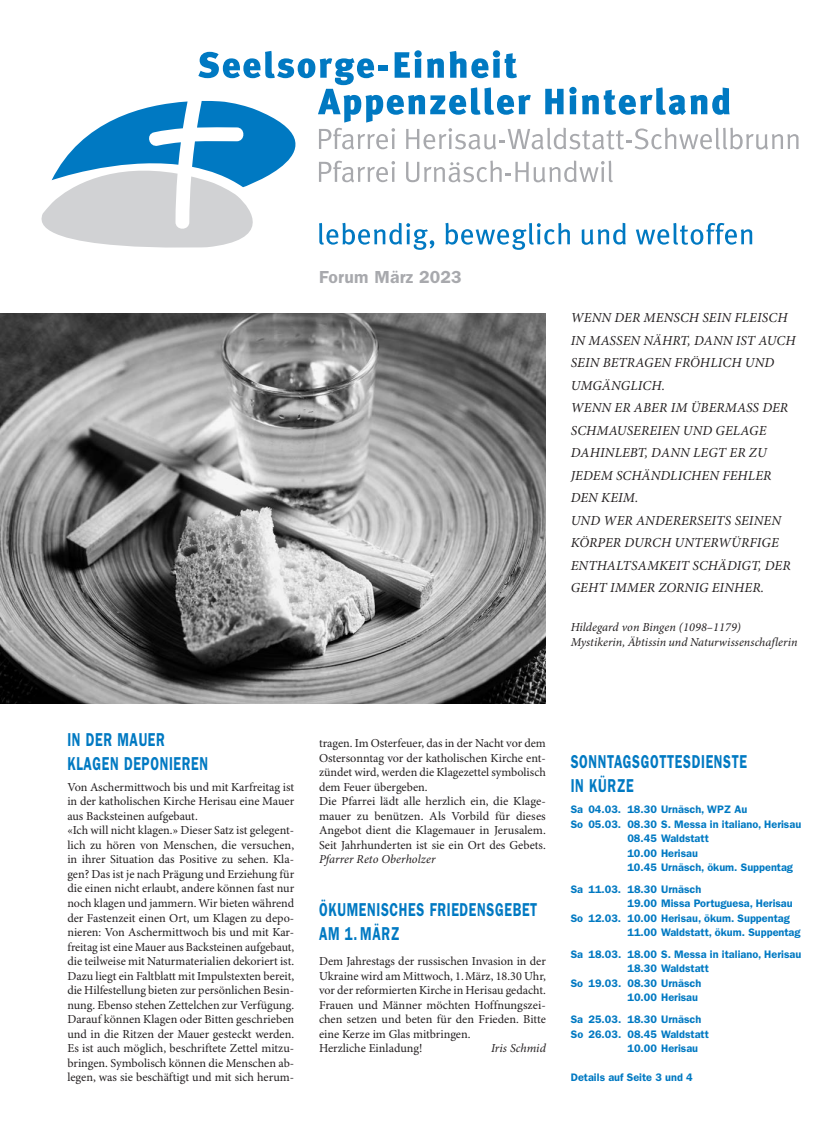
<style>
.page{position:relative;width:833px;height:1134px;background:#fff}
.page>*{position:absolute;margin:0;border:0;box-sizing:border-box;transform-origin:0 0}
.t1{font:600 18.75px/23.8px "ITC Franklin Gothic Std";letter-spacing:.05em;color:#0079c2;scale:.7 1}
.t2{font:600 17.5px "ITC Franklin Gothic Std";letter-spacing:.015em;color:#a8a9ad}
.t3{font:italic 13.75px/22.5px "Minion Pro";letter-spacing:.01em;color:#231f20}
.t4{font:12.25px/14.5px "Minion Pro";color:#231f20}
.t5{font:italic 12.25px/14.5px "Minion Pro";letter-spacing:.005em;color:#231f20}
.t6{font:600 11px "ITC Franklin Gothic Std";color:#0079c2}
</style>
<div class="page">
<svg style="left:41px;top:50px;width:757px;height:200px"></svg>
<div style="left:555px;top:34px;width:253px;height:44px;background:#fff"></div>
<img style="left:0;top:313px;width:546px;height:391px">
<h2 class="t2" style="left:319px;top:266px;width:144px">Forum März 2023</h2>
<p class="t3" style="left:571px;top:307px;width:226px">WENN DER MENSCH SEIN FLEISCH<br>IN MASSEN NÄHRT, DANN IST AUCH<br>SEIN BETRAGEN FRÖHLICH UND<br>UMGÄNGLICH.<br>WENN ER ABER IM ÜBERMASS DER<br>SCHMAUSEREIEN UND GELAGE<br>DAHINLEBT, DANN LEGT ER ZU<br>JEDEM SCHÄNDLICHEN FEHLER<br>DEN KEIM.<br>UND WER ANDERERSEITS SEINEN<br>KÖRPER DURCH UNTERWÜRFIGE<br>ENTHALTSAMKEIT SCHÄDIGT, DER<br>GEHT IMMER ZORNIG EINHER.</p>
<p class="t5" style="left:570px;top:621px;width:228px">Hildegard von Bingen (1098–1179)<br>Mystikerin, Äbtissin und Naturwissenschaflerin</p>
<h1 class="t1" style="left:67px;top:727px;width:203px">IN DER MAUER<br>KLAGEN DEPONIEREN</h1>
<p class="t4" style="left:67px;top:780px;width:228px">Von Aschermittwoch bis und mit Karfreitag ist in der katholischen Kirche Herisau eine Mauer aus Backsteinen aufgebaut.<br>«Ich will nicht klagen.» Dieser Satz ist gelegent&shy;lich zu hören von Menschen, die versuchen, in ihrer Situation das Positive zu sehen. Kla&shy;gen? Das ist je nach Prägung und Erziehung für die einen nicht erlaubt, andere können fast nur noch klagen und jammern. Wir bieten während der Fastenzeit einen Ort, um Klagen zu depo&shy;nieren: Von Aschermittwoch bis und mit Kar&shy;freitag ist eine Mauer aus Backsteinen aufgebaut, die teilweise mit Naturmaterialien dekoriert ist.<br>Dazu liegt ein Faltblatt mit Impulstexten bereit, die Hilfestellung bieten zur persönlichen Besin&shy;nung. Ebenso stehen Zettelchen zur Verfügung.<br>Darauf können Klagen oder Bitten geschrieben und in die Ritzen der Mauer gesteckt werden.<br>Es ist auch möglich, beschriftete Zettel mitzu&shy;bringen. Symbolisch können die Menschen ab&shy;legen, was sie beschäftigt und mit sich herum-</p>
<p class="t4" style="left:319px;top:737px;width:228px">tragen. Im Osterfeuer, das in der Nacht vor dem Ostersonntag vor der katholischen Kirche ent&shy;zündet wird, werden die Klagezettel symbolisch dem Feuer übergeben.<br>Die Pfarrei lädt alle herzlich ein, die Klage&shy;mauer zu benützen. Als Vorbild für dieses Angebot dient die Klagemauer in Jerusalem.<br>Seit Jahrhunderten ist sie ein Ort des Gebets.</p>
<p class="t5" style="left:319px;top:853px;width:118px">Pfarrer Reto Oberholzer</p>
<h1 class="t1" style="left:319px;top:898px;width:313px">ÖKUMENISCHES FRIEDENSGEBET<br>AM 1. MÄRZ</h1>
<p class="t4" style="left:319px;top:954px;width:228px">Dem Jahrestags der russischen Invasion in der Ukraine wird am Mittwoch, 1.März, 18.30 Uhr, vor der reformierten Kirche in Herisau gedacht.<br>Frauen und Männer möchten Hoffnungszei&shy;chen setzen und beten für den Frieden. Bitte eine Kerze im Glas mitbringen.<br>Herzliche Einladung!</p>
<p class="t5" style="left:491px;top:1041px;width:56px">Iris Schmid</p>
<h1 class="t1" style="left:570px;top:749px;width:254px">SONNTAGSGOTTESDIENSTE<br>IN KÜRZE</h1>
<p class="t6" style="left:570px;top:803px;width:178px">Sa 04.03. 18.30 Urnäsch, WPZ Au</p>
<p class="t6" style="left:570px;top:817px;width:232px">So 05.03. 08.30 S. Messa in italiano, Herisau</p>
<p class="t6" style="left:627px;top:832px;width:83px">08.45 Waldstatt</p>
<p class="t6" style="left:627px;top:846px;width:72px">10.00 Herisau</p>
<p class="t6" style="left:627px;top:861px;width:167px">10.45 Urnäsch, ökum. Suppentag</p>
<p class="t6" style="left:570px;top:882px;width:132px">Sa 11.03. 18.30 Urnäsch</p>
<p class="t6" style="left:627px;top:897px;width:167px">19.00 Missa Portuguesa, Herisau</p>
<p class="t6" style="left:571px;top:911px;width:221px">So 12.03. 10.00 Herisau, ökum. Suppentag</p>
<p class="t6" style="left:627px;top:926px;width:175px">11.00 Waldstatt, ökum. Suppentag</p>
<p class="t6" style="left:571px;top:948px;width:232px">Sa 18.03. 18.00 S. Messa in italiano, Herisau</p>
<p class="t6" style="left:627px;top:962px;width:83px">18.30 Waldstatt</p>
<p class="t6" style="left:571px;top:977px;width:132px">So 19.03. 08.30 Urnäsch</p>
<p class="t6" style="left:627px;top:991px;width:72px">10.00 Herisau</p>
<p class="t6" style="left:571px;top:1013px;width:132px">Sa 25.03. 18.30 Urnäsch</p>
<p class="t6" style="left:571px;top:1027px;width:140px">So 26.03. 08.45 Waldstatt</p>
<p class="t6" style="left:627px;top:1042px;width:72px">10.00 Herisau</p>
<p class="t6" style="left:571px;top:1071px;width:124px">Details auf Seite 3 und 4</p>
</div>
